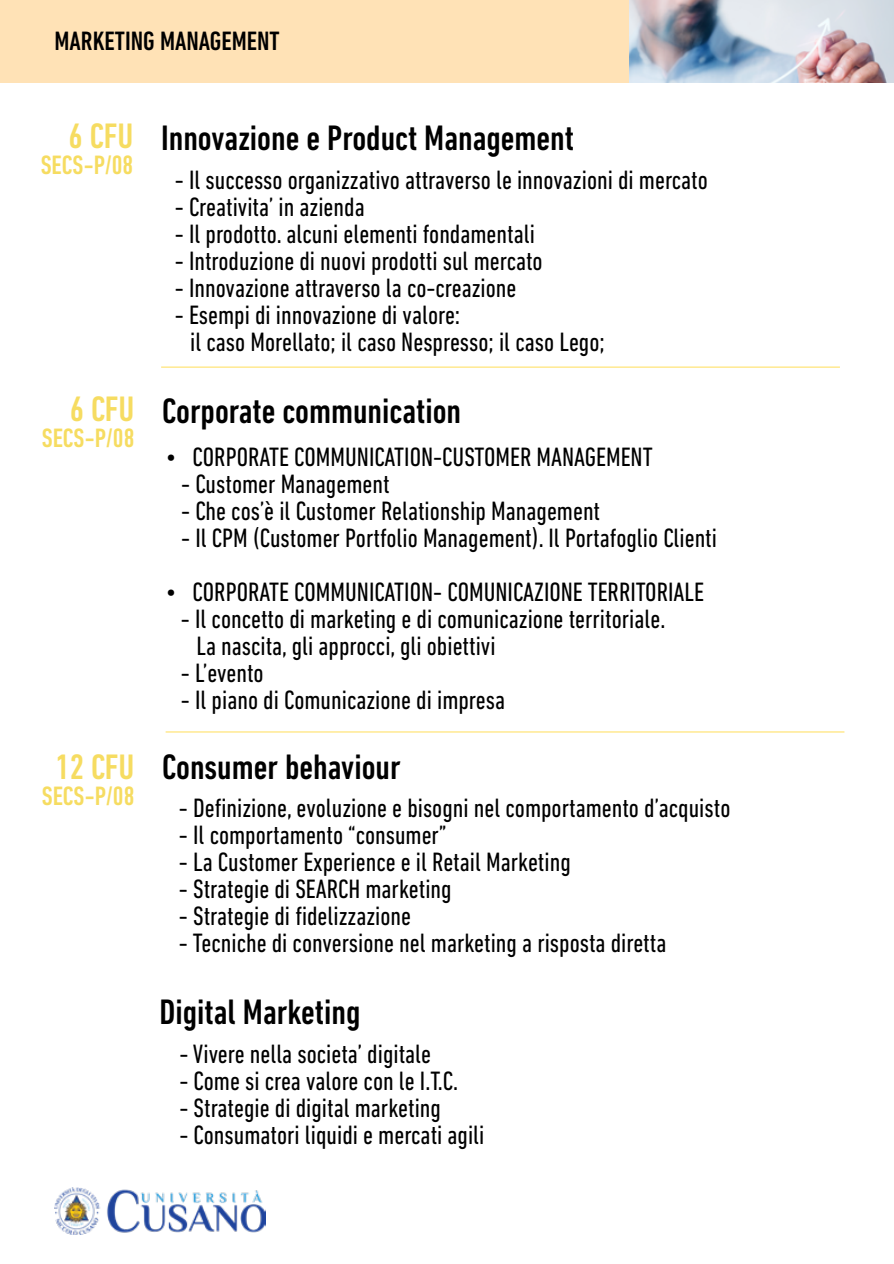
<style>
.page{position:relative;width:894px;height:1264px;background:#fff}
.page>*{position:absolute;margin:0;border:0;box-sizing:border-box;transform-origin:0 0}
.t1{font:500 condensed 36px "DIN Next LT Pro";color:#000}
.t2{font:condensed 27px/27px "DIN Next LT Pro";color:#000}
.t3{font:500 condensed 27px "DIN Next LT Pro";color:#f6dc61}
.t4{font:500 condensed 27px "DIN Next LT Pro";color:#000}
.s1{color:#f6dc61}
</style>
<div class="page">
<img style="left:54px;top:1187px;width:211px;height:47px">
<div style="left:0;top:0;width:893px;height:83px;background:#ffe2b6"></div>
<img style="left:630px;top:0;width:263px;height:83px">
<hr style="left:161px;top:367px;width:678px;height:1px;background:#ffde58">
<hr style="left:166px;top:731px;width:678px;height:1px;background:#ffde58">
<p class="t4" style="left:54px;top:25px;width:227px">MARKETING MANAGEMENT</p>
<h1 class="t1" style="left:69px;top:117px;width:507px"><span class="s1">6 CFU</span> Innovazione e Product Management</h1>
<p class="t3" style="left:41px;top:149px;width:94px">SECS-P/08</p>
<p class="t2" style="left:175px;top:166px;width:534px">- Il successo organizzativo attraverso le innovazioni di mercato</p>
<p class="t2" style="left:175px;top:193px;width:191px">- Creativita’ in azienda</p>
<p class="t2" style="left:175px;top:220px;width:361px">- Il prodotto. alcuni elementi fondamentali</p>
<p class="t2" style="left:175px;top:247px;width:369px">- Introduzione di nuovi prodotti sul mercato</p>
<p class="t2" style="left:175px;top:274px;width:343px">- Innovazione attraverso la co-creazione</p>
<p class="t2" style="left:190px;top:301px;width:416px;text-indent:-15px">- Esempi di innovazione di valore:<br>il caso Morellato; il caso Nespresso; il caso Lego;</p>
<h1 class="t1" style="left:70px;top:391px;width:393px"><span class="s1">6 CFU</span> Corporate communication</h1>
<p class="t3" style="left:42px;top:422px;width:94px">SECS-P/08</p>
<p class="t2" style="left:165px;top:443px;width:488px">• CORPORATE COMMUNICATION-CUSTOMER MANAGEMENT</p>
<p class="t2" style="left:181px;top:470px;width:210px">- Customer Management</p>
<p class="t2" style="left:181px;top:497px;width:420px">- Che cos’è il Customer Relationship Management</p>
<p class="t2" style="left:181px;top:524px;width:537px">- Il CPM (Customer Portfolio Management). Il Portafoglio Clienti</p>
<p class="t2" style="left:165px;top:578px;width:540px">• CORPORATE COMMUNICATION- COMUNICAZIONE TERRITORIALE</p>
<p class="t2" style="left:196px;top:605px;width:470px;text-indent:-15px">- Il concetto di marketing e di comunicazione territoriale.<br>La nascita, gli approcci, gli obiettivi</p>
<p class="t2" style="left:181px;top:659px;width:84px">- L’evento</p>
<p class="t2" style="left:181px;top:686px;width:325px">- Il piano di Comunicazione di impresa</p>
<h1 class="t1" style="left:55px;top:746px;width:347px"><span class="s1">12 CFU</span> Consumer behaviour</h1>
<p class="t3" style="left:42px;top:780px;width:94px">SECS-P/08</p>
<p class="t2" style="left:179px;top:794px;width:553px">- Definizione, evoluzione e bisogni nel comportamento d’acquisto</p>
<p class="t2" style="left:179px;top:821px;width:269px">- Il comportamento “consumer”</p>
<p class="t2" style="left:179px;top:848px;width:393px">- La Customer Experience e il Retail Marketing</p>
<p class="t2" style="left:179px;top:875px;width:274px">- Strategie di SEARCH marketing</p>
<p class="t2" style="left:179px;top:902px;width:234px">- Strategie di fidelizzazione</p>
<p class="t2" style="left:179px;top:929px;width:489px">- Tecniche di conversione nel marketing a risposta diretta</p>
<h1 class="t1" style="left:159px;top:991px;width:202px">Digital Marketing</h1>
<p class="t2" style="left:179px;top:1040px;width:253px">- Vivere nella societa’ digitale</p>
<p class="t2" style="left:179px;top:1067px;width:280px">- Come si crea valore con le I.T.C.</p>
<p class="t2" style="left:179px;top:1094px;width:263px">- Strategie di digital marketing</p>
<p class="t2" style="left:179px;top:1121px;width:306px">- Consumatori liquidi e mercati agili</p>
</div>
